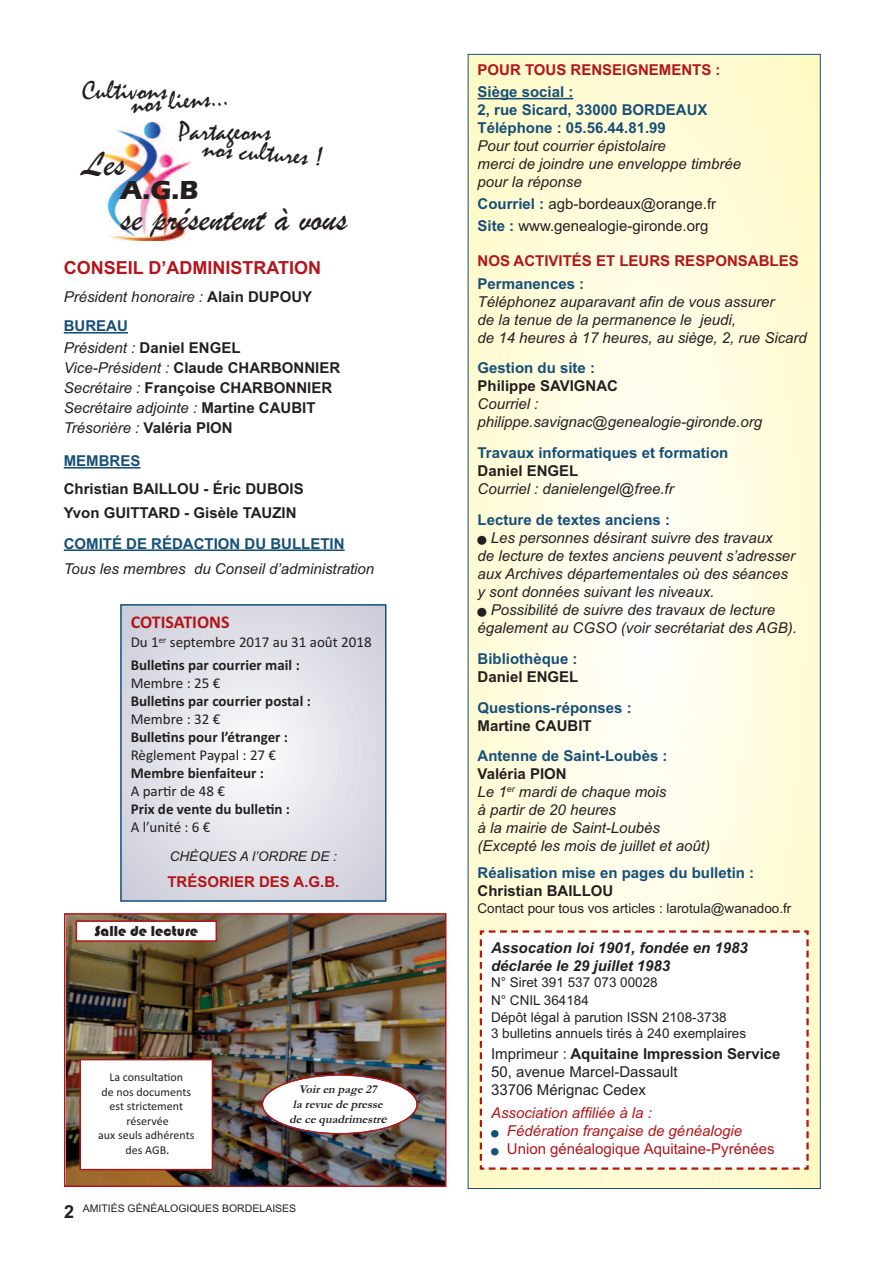
<style>
.page{position:relative;width:893px;height:1263px;background:#fff}
.page>*{position:absolute;margin:0;border:0;box-sizing:border-box;transform-origin:0 0}
.t1{font:36px "Brush Script";color:#231f20}
.t2{font:27px "Mistral";color:#231f20}
.t3{font:700 27px "Eras ITC";color:#231f20}
.t4{font:700 18px "Arial";color:#b3151a}
.t5{font:700 18px "Calibri";color:#b3151a}
.t6{font:700 18px "Arial";color:#231f20}
.t7{font:italic 15px/18px "Arial";color:#231f20}
.t8{font:700 15px/18px "Arial";color:#164f77}
.t9{font:700 15px/20.1px "Arial";color:#231f20}
.t10{font:15px/18px "Arial";color:#231f20}
.t11{font:15px/22.2px "Calibri";color:#231f20}
.t12{font:700 15px "Calibri";color:#231f20}
.t13{font:700 15px "Arial";color:#b3151a}
.t14{font:italic 15px "Arial";color:#b3151a}
.t15{font:italic 700 15px/18px "Arial";color:#231f20}
.t16{font:15px "Arial";color:#b3151a}
.t17{font:15px "Bauhaus 93";color:#231f20}
.t18{font:13.5px/16.8px "Arial";color:#231f20}
.t19{font:italic 13.5px "Arial";color:#231f20}
.t20{font:12px/14.4px "Calibri";color:#231f20;text-align:center}
.t21{font:italic 700 12px/14.9px "Garamond";color:#231f20;text-align:center}
.t22{font:10.5px "Arial";color:#231f20}
.s1{font-weight:700;font-style:normal}
.s2{font-weight:700;font-style:normal;color:#164f77}
.s3{font-weight:400;font-style:italic}
.s4{font-weight:700}
.s5{font-size:13.5px}
.s6{font-weight:700;color:#164f77}
.s7{color:#164f77}
</style>
<div class="page">
<img style="left:98px;top:123px;width:92px;height:117px">
<hr style="left:64px;top:332px;width:64px;height:2px;background:#164f77">
<hr style="left:64px;top:467px;width:76px;height:2px;background:#164f77">
<hr style="left:64px;top:549px;width:281px;height:2px;background:#164f77">
<svg style="left:123px;top:607px;width:260px;height:292px;background:#e0e1e8"></svg>
<div style="left:120px;top:604px;width:266px;height:298px;border:2px solid #164f77"></div>
<svg style="left:470px;top:56px;width:349px;height:1131px;background:#fefcdf"></svg>
<hr style="left:477px;top:98px;width:96px;height:1px;background:#164f77">
<svg style="left:479px;top:929px;width:331px;height:242px"></svg>
<img style="left:67px;top:916px;width:376px;height:268px">
<div style="left:64px;top:913px;width:382px;height:274px;border:2px solid #b3151a"></div>
<div style="left:77px;top:922px;width:139px;height:18px;background:#fff"></div>
<div style="left:76px;top:920px;width:141px;height:22px;border:2px solid #b3151a"></div>
<div style="left:81px;top:1060px;width:131px;height:109px;background:#fff"></div>
<div style="left:79px;top:1059px;width:134px;height:111px;border:2px solid #b3151a"></div>
<img style="left:262px;top:1074px;width:156px;height:60px">
<h2 class="t2" style="left:82px;top:74px;width:87px">Cultivons</h2>
<h2 class="t2" style="left:130px;top:88px;width:99px;rotate:-5deg">nos liens...</h2>
<h2 class="t2" style="left:178px;top:114px;width:94px">Partageons</h2>
<h2 class="t2" style="left:204px;top:131px;width:122px;rotate:5deg">nos cultures !</h2>
<h1 class="t1" style="left:82px;top:142px;width:45px">Les</h1>
<h2 class="t3" style="left:121px;top:173px;width:80px">A.G.B</h2>
<h1 class="t1" style="left:121px;top:197px;width:228px">se présentent à vous</h1>
<p class="t4" style="left:64px;top:258px;width:259px">CONSEIL D’ADMINISTRATION</p>
<p class="t7" style="left:64px;top:283px;width:250px;line-height:28.7px">Président honoraire : <span class="s1">Alain DUPOUY<br></span><span class="s2">BUREAU</span></p>
<p class="t9" style="left:64px;top:337px;width:278px"><span class="s3">Président :</span> Daniel ENGEL<br><span class="s3">Vice-Président :</span> Claude CHARBONNIER<br><span class="s3">Secrétaire :</span> Françoise CHARBONNIER<br><span class="s3">Secrétaire adjointe :</span> Martine CAUBIT<br><span class="s3">Trésorière :</span> Valéria PION</p>
<p class="t8" style="left:64px;top:452px;width:78px">MEMBRES</p>
<p class="t9" style="left:64px;top:476px;width:242px;line-height:24.5px">Christian BAILLOU - Éric DUBOIS<br>Yvon GUITTARD - Gisèle TAUZIN</p>
<p class="t8" style="left:64px;top:534px;width:282px">COMITÉ DE RÉDACTION DU BULLETIN</p>
<p class="t7" style="left:64px;top:560px;width:312px">Tous les membres du Conseil d’administration</p>
<p class="t5" style="left:131px;top:611px;width:100px">COTISATIONS</p>
<p class="t11" style="left:131px;top:631px;width:242px">Du 1<sup>er</sup> septembre 2017 au 31 août 2018<br><span class="s4">Bulletins par courrier mail :</span></p>
<p class="t11" style="left:131px;top:671px;width:91px">Membre : 25 €</p>
<p class="t12" style="left:131px;top:692px;width:182px">Bulletins par courrier postal :</p>
<p class="t11" style="left:131px;top:707px;width:91px">Membre : 32 €</p>
<p class="t12" style="left:131px;top:728px;width:159px">Bulletins pour l’étranger :</p>
<p class="t11" style="left:131px;top:743px;width:147px">Règlement Paypal : 27 €</p>
<p class="t12" style="left:131px;top:764px;width:135px">Membre bienfaiteur :</p>
<p class="t11" style="left:131px;top:779px;width:96px">A partir de 48 €</p>
<p class="t12" style="left:131px;top:800px;width:161px">Prix de vente du bulletin :</p>
<p class="t11" style="left:131px;top:815px;width:81px">A l’unité : 6 €</p>
<p class="t19" style="left:170px;top:848px;width:169px">CHÈQUES A l’ORDRE DE :</p>
<p class="t13" style="left:167px;top:873px;width:173px">TRÉSORIER DES A.G.B.</p>
<p class="t17" style="left:94px;top:922px;width:105px">Salle de lecture</p>
<p class="t20" style="left:98px;top:1070px;width:98px">La consultation<br>de nos documents est strictement réservée<br>aux seuls adhérents</p>
<p class="t20" style="left:126px;top:1143px;width:46px">des AGB<span class="s5">.</span></p>
<p class="t21" style="left:289px;top:1082px;width:103px">Voir en page 27<br>la revue de presse de ce quadrimestr<span class="s5">e</span></p>
<p class="t6" style="left:64px;top:1201px;width:12px">2</p>
<p class="t22" style="left:83px;top:1202px;width:215px">AMITIÉS GÉNÉALOGIQUES BORDELAISES</p>
<p class="t13" style="left:477px;top:61px;width:245px">POUR TOUS RENSEIGNEMENTS :</p>
<p class="t8" style="left:477px;top:83px;width:232px">Siège social :<br>2, rue Sicard, 33000 BORDEAUX<br>Téléphone : 05.56.44.81.99</p>
<p class="t7" style="left:477px;top:137px;width:265px">Pour tout courrier épistolaire<br>merci de joindre une enveloppe timbrée pour la réponse</p>
<p class="t10" style="left:477px;top:193px;width:240px;line-height:22.2px"><span class="s6">Courriel :</span> agb-bordeaux@orange.fr<br><span class="s6">Site :</span> www.genealogie-gironde.org</p>
<p class="t13" style="left:477px;top:252px;width:323px">NOS ACTIVITÉS ET LEURS RESPONSABLES</p>
<p class="t8" style="left:477px;top:275px;width:108px">Permanences :</p>
<p class="t7" style="left:477px;top:293px;width:331px">Téléphonez auparavant afin de vous assurer<br>de la tenue de la permanence le jeudi,<br>de 14 heures à 17 heures, au siège, 2, rue Sicard</p>
<p class="t8" style="left:477px;top:359px;width:119px">Gestion du site :</p>
<p class="t9" style="left:477px;top:376px;width:142px">Philippe SAVIGNAC</p>
<p class="t7" style="left:477px;top:395px;width:286px">Courriel : philippe.savignac@genealogie-gironde.org</p>
<p class="t8" style="left:477px;top:444px;width:252px">Travaux informatiques et formation</p>
<p class="t9" style="left:477px;top:461px;width:102px">Daniel ENGEL</p>
<p class="t7" style="left:477px;top:480px;width:198px">Courriel : danielengel@free.fr</p>
<p class="t8" style="left:477px;top:511px;width:194px">Lecture de textes anciens :</p>
<p class="t7" style="left:477px;top:529px;width:319px">■ Les personnes désirant suivre des travaux<br>de lecture de textes anciens peuvent s’adresser aux Archives départementales où des séances y sont données suivant les niveaux.</p>
<p class="t7" style="left:477px;top:601px;width:321px">■ Possibilité de suivre des travaux de lecture également au CGSO (voir secrétariat des AGB).</p>
<p class="t8" style="left:477px;top:650px;width:101px">Bibliothèque :</p>
<p class="t9" style="left:477px;top:666px;width:102px">Daniel ENGEL</p>
<p class="t8" style="left:477px;top:698px;width:156px">Questions-réponses :</p>
<p class="t9" style="left:477px;top:715px;width:116px">Martine CAUBIT</p>
<p class="t8" style="left:477px;top:747px;width:192px">Antenne de Saint-Loubès :</p>
<p class="t7" style="left:477px;top:765px;width:234px"><span class="s1">Valéria PION<br></span>Le 1<sup>er</sup> mardi de chaque mois<br>à partir de 20 heures<br>à la mairie de Saint-Loubès (Excepté les mois de juillet et août)</p>
<p class="t8" style="left:477px;top:864px;width:278px">Réalisation mise en pages du bulletin :</p>
<p class="t9" style="left:477px;top:880px;width:137px">Christian BAILLOU</p>
<p class="t18" style="left:477px;top:900px;width:315px">Contact pour tous vos articles : larotula@wanadoo.fr</p>
<p class="t15" style="left:491px;top:938px;width:258px">Assocation loi 1901, fondée en 1983 déclarée le 29 juillet 1983</p>
<p class="t18" style="left:491px;top:974px;width:257px">N° Siret 391 537 073 00028<br>N° CNIL 364184<br>Dépôt légal à parution ISSN 2108-3738<br>3 bulletins annuels tirés à 240 exemplaires</p>
<p class="t10" style="left:491px;top:1045px;width:291px">Imprimeur : <span class="s4">Aquitaine Impression Service<br></span>50, avenue Marcel-Dassault<br>33706 Mérignac Cedex</p>
<p class="t14" style="left:491px;top:1104px;width:162px">Association affiliée à la :</p>
<p class="t14" style="left:491px;top:1122px;width:252px"><span class="s7">■</span> Fédération française de généalogie</p>
<p class="t16" style="left:491px;top:1140px;width:285px"><span class="s7">■</span> Union généalogique Aquitaine-Pyrénées</p>
</div>
